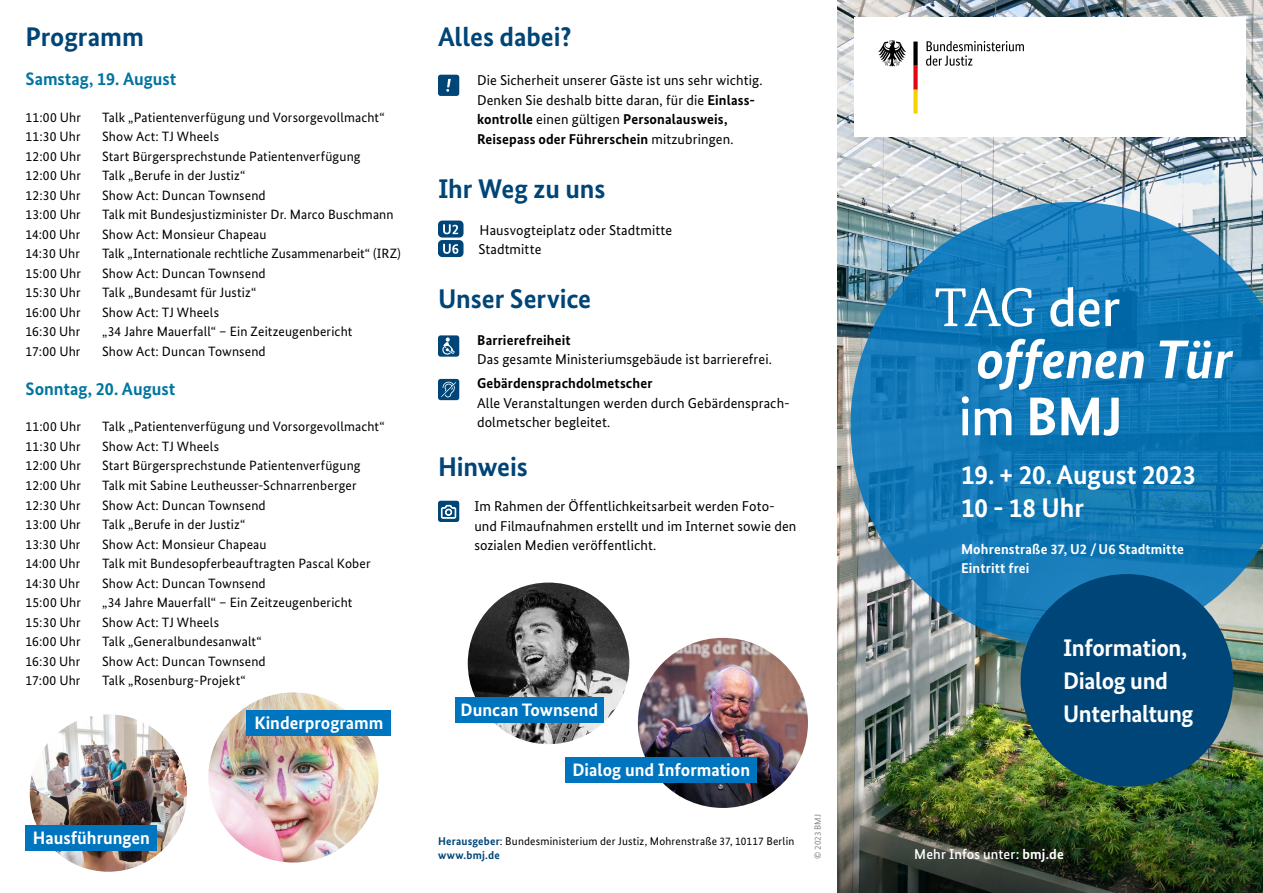
<style>
.page{position:relative;width:1263px;height:893px;background:#fff}
.page>*{position:absolute;margin:0;border:0;box-sizing:border-box;transform-origin:0 0}
.Fließtext_schwarz{font:700 27px "Bundes Sans";letter-spacing:-.005em;color:#004577}
.t1{font:700 27px "Bundes Sans";color:#fff}
.t2{font:700 24px "Bundes Sans";letter-spacing:-.015em;color:#fff}
.t3{font:700 18px "Bundes Sans";color:#fff}
.Fließtext_schwarz-2{font:700 18px "Bundes Sans";color:#0075a0}
.Fließtext_schwarz-3{font:14.25px/19.5px "Bundes Sans";letter-spacing:.01em;color:#000}
.t4{font:700 14.25px/19.5px "Bundes Sans";letter-spacing:.01em;color:#fff}
.t5{font:500 14.25px "Bundes Sans";letter-spacing:.005em;color:#fff}
.Fließtext_schwarz-4{font:13.5px "Bundes Sans";letter-spacing:.01em;color:#000}
.t6{font:11.25px "Bundes Sans";letter-spacing:.015em;color:#000}
.t7{font:700 11.25px "Bundes Sans";letter-spacing:.02em;color:#004577}
.t8{font:9px "Bundes Sans";color:#878787}
.s1{font-weight:700}
.s2{font-weight:700;color:#004577}
</style>
<div class="page">
<img style="left:838px;top:0;width:425px;height:742px">
<img style="left:838px;top:742px;width:425px;height:151px">
<svg style="left:850px;top:202px;width:413px;height:446px;background:#2f82b4"></svg>
<svg style="left:438px;top:75px;width:21px;height:21px"></svg>
<div style="left:438px;top:221px;width:25px;height:17px;background:#004577;border-radius:4px"></div>
<svg style="left:443px;top:224px;width:15px;height:10px"></svg>
<div style="left:438px;top:240px;width:25px;height:17px;background:#004577;border-radius:4px"></div>
<svg style="left:443px;top:244px;width:15px;height:10px"></svg>
<svg style="left:438px;top:335px;width:21px;height:22px"></svg>
<svg style="left:438px;top:379px;width:21px;height:21px"></svg>
<svg style="left:438px;top:501px;width:21px;height:21px"></svg>
<img style="left:208px;top:692px;width:170px;height:170px;border-radius:85px">
<img style="left:30px;top:714px;width:157px;height:158px;border-radius:79px">
<img style="left:638px;top:638px;width:170px;height:170px;border-radius:85px">
<img style="left:468px;top:583px;width:161px;height:161px;border-radius:81px">
<div style="left:566px;top:757px;width:191px;height:25px;background:#0075bf"></div>
<div style="left:455px;top:697px;width:149px;height:26px;background:#0075bf"></div>
<div style="left:26px;top:825px;width:131px;height:25px;background:#0075bf"></div>
<div style="left:247px;top:710px;width:144px;height:26px;background:#0075bf"></div>
<div style="left:1020px;top:574px;width:213px;height:213px;background:#004577;border-radius:50%"></div>
<svg style="left:962px;top:396px;width:157px;height:40px"></svg>
<svg style="left:978px;top:339px;width:255px;height:51px"></svg>
<svg style="left:935px;top:287px;width:184px;height:40px"></svg>
<div style="left:855px;top:17px;width:391px;height:119px;background:#fff"></div>
<svg style="left:926px;top:41px;width:98px;height:25px"></svg>
<svg style="left:878px;top:40px;width:28px;height:27px"></svg>
<svg style="left:913px;top:42px;width:5px;height:72px"></svg>
<p class="Fließtext_schwarz" style="left:26px;top:21px;width:120px">Programm</p>
<p class="Fließtext_schwarz-2" style="left:26px;top:68px;width:153px">Samstag, 19. August</p>
<p class="Fließtext_schwarz-4" style="left:26px;top:109px;width:57px">11:00 Uhr</p>
<p class="Fließtext_schwarz-4" style="left:102px;top:109px;width:284px">Talk „Patientenverfügung und Vorsorgevollmacht“</p>
<p class="Fließtext_schwarz-4" style="left:26px;top:129px;width:57px">11:30 Uhr</p>
<p class="Fließtext_schwarz-4" style="left:102px;top:129px;width:118px">Show Act: TJ Wheels</p>
<p class="Fließtext_schwarz-4" style="left:26px;top:148px;width:57px">12:00 Uhr</p>
<p class="Fließtext_schwarz-4" style="left:102px;top:148px;width:260px">Start Bürgersprechstunde Patientenverfügung</p>
<p class="Fließtext_schwarz-4" style="left:26px;top:168px;width:57px">12:00 Uhr</p>
<p class="Fließtext_schwarz-4" style="left:102px;top:168px;width:145px">Talk „Berufe in der Justiz“</p>
<p class="Fließtext_schwarz-4" style="left:26px;top:187px;width:57px">12:30 Uhr</p>
<p class="Fließtext_schwarz-4" style="left:102px;top:187px;width:165px">Show Act: Duncan Townsend</p>
<p class="Fließtext_schwarz-4" style="left:26px;top:207px;width:57px">13:00 Uhr</p>
<p class="Fließtext_schwarz-4" style="left:102px;top:207px;width:293px">Talk mit Bundesjustizminister Dr. Marco Buschmann</p>
<p class="Fließtext_schwarz-4" style="left:26px;top:226px;width:56px">14:00 Uhr</p>
<p class="Fließtext_schwarz-4" style="left:102px;top:226px;width:166px">Show Act: Monsieur Chapeau</p>
<p class="Fließtext_schwarz-4" style="left:26px;top:246px;width:56px">14:30 Uhr</p>
<p class="Fließtext_schwarz-4" style="left:102px;top:246px;width:300px">Talk „Internationale rechtliche Zusammenarbeit“ (IRZ)</p>
<p class="Fließtext_schwarz-4" style="left:26px;top:265px;width:57px">15:00 Uhr</p>
<p class="Fließtext_schwarz-4" style="left:102px;top:265px;width:165px">Show Act: Duncan Townsend</p>
<p class="Fließtext_schwarz-4" style="left:26px;top:285px;width:57px">15:30 Uhr</p>
<p class="Fließtext_schwarz-4" style="left:102px;top:285px;width:156px">Talk „Bundesamt für Justiz“</p>
<p class="Fließtext_schwarz-4" style="left:26px;top:304px;width:57px">16:00 Uhr</p>
<p class="Fließtext_schwarz-4" style="left:102px;top:304px;width:118px">Show Act: TJ Wheels</p>
<p class="Fließtext_schwarz-4" style="left:26px;top:324px;width:56px">16:30 Uhr</p>
<p class="Fließtext_schwarz-4" style="left:102px;top:324px;width:252px">„34 Jahre Mauerfall“ – Ein Zeitzeugenbericht</p>
<p class="Fließtext_schwarz-4" style="left:26px;top:343px;width:57px">17:00 Uhr</p>
<p class="Fließtext_schwarz-4" style="left:102px;top:343px;width:165px">Show Act: Duncan Townsend</p>
<p class="Fließtext_schwarz-2" style="left:26px;top:378px;width:151px">Sonntag, 20. August</p>
<p class="Fließtext_schwarz-4" style="left:26px;top:419px;width:57px">11:00 Uhr</p>
<p class="Fließtext_schwarz-4" style="left:102px;top:419px;width:284px">Talk „Patientenverfügung und Vorsorgevollmacht“</p>
<p class="Fließtext_schwarz-4" style="left:26px;top:438px;width:57px">11:30 Uhr</p>
<p class="Fließtext_schwarz-4" style="left:102px;top:438px;width:118px">Show Act: TJ Wheels</p>
<p class="Fließtext_schwarz-4" style="left:26px;top:458px;width:57px">12:00 Uhr</p>
<p class="Fließtext_schwarz-4" style="left:102px;top:458px;width:260px">Start Bürgersprechstunde Patientenverfügung</p>
<p class="Fließtext_schwarz-4" style="left:26px;top:477px;width:57px">12:00 Uhr</p>
<p class="Fließtext_schwarz-4" style="left:102px;top:477px;width:256px">Talk mit Sabine Leutheusser-Schnarrenberger</p>
<p class="Fließtext_schwarz-4" style="left:26px;top:497px;width:57px">12:30 Uhr</p>
<p class="Fließtext_schwarz-4" style="left:102px;top:497px;width:165px">Show Act: Duncan Townsend</p>
<p class="Fließtext_schwarz-4" style="left:26px;top:516px;width:57px">13:00 Uhr</p>
<p class="Fließtext_schwarz-4" style="left:102px;top:516px;width:145px">Talk „Berufe in der Justiz“</p>
<p class="Fließtext_schwarz-4" style="left:26px;top:536px;width:56px">13:30 Uhr</p>
<p class="Fließtext_schwarz-4" style="left:102px;top:536px;width:166px">Show Act: Monsieur Chapeau</p>
<p class="Fließtext_schwarz-4" style="left:26px;top:555px;width:56px">14:00 Uhr</p>
<p class="Fließtext_schwarz-4" style="left:102px;top:555px;width:270px">Talk mit Bundesopferbeauftragten Pascal Kober</p>
<p class="Fließtext_schwarz-4" style="left:26px;top:575px;width:56px">14:30 Uhr</p>
<p class="Fließtext_schwarz-4" style="left:102px;top:575px;width:165px">Show Act: Duncan Townsend</p>
<p class="Fließtext_schwarz-4" style="left:26px;top:594px;width:57px">15:00 Uhr</p>
<p class="Fließtext_schwarz-4" style="left:102px;top:594px;width:252px">„34 Jahre Mauerfall“ – Ein Zeitzeugenbericht</p>
<p class="Fließtext_schwarz-4" style="left:26px;top:614px;width:57px">15:30 Uhr</p>
<p class="Fließtext_schwarz-4" style="left:102px;top:614px;width:118px">Show Act: TJ Wheels</p>
<p class="Fließtext_schwarz-4" style="left:26px;top:633px;width:57px">16:00 Uhr</p>
<p class="Fließtext_schwarz-4" style="left:102px;top:633px;width:161px">Talk „Generalbundesanwalt“</p>
<p class="Fließtext_schwarz-4" style="left:26px;top:653px;width:56px">16:30 Uhr</p>
<p class="Fließtext_schwarz-4" style="left:102px;top:653px;width:165px">Show Act: Duncan Townsend</p>
<p class="Fließtext_schwarz-4" style="left:26px;top:672px;width:57px">17:00 Uhr</p>
<p class="Fließtext_schwarz-4" style="left:102px;top:672px;width:145px">Talk „Rosenburg-Projekt“</p>
<p class="t3" style="left:33px;top:827px;width:119px">Hausführungen</p>
<p class="t3" style="left:254px;top:712px;width:130px">Kinderprogramm</p>
<p class="Fließtext_schwarz" style="left:438px;top:21px;width:135px">Alles dabei?</p>
<p class="Fließtext_schwarz-3" style="left:477px;top:71px;width:287px">Die Sicherheit unserer Gäste ist uns sehr wichtig.<br>Denken Sie deshalb bitte daran, für die <span class="s1">Einlass&shy;kontrolle</span> einen gültigen <span class="s1">Personalausweis, Reisepass oder Führerschein</span> mitzubringen.</p>
<p class="Fließtext_schwarz" style="left:438px;top:172px;width:169px">Ihr Weg zu uns</p>
<p class="Fließtext_schwarz-3" style="left:480px;top:220px;width:194px">Hausvogteiplatz oder Stadtmitte</p>
<p class="Fließtext_schwarz-3" style="left:478px;top:239px;width:65px">Stadtmitte</p>
<p class="Fließtext_schwarz" style="left:438px;top:282px;width:155px">Unser Service</p>
<p class="Fließtext_schwarz-3" style="left:477px;top:330px;width:296px"><span class="s1">Barrierefreiheit<br></span>Das gesamte Ministeriumsgebäude ist barrierefrei.</p>
<p class="Fließtext_schwarz-3" style="left:477px;top:373px;width:314px"><span class="s1">Gebärdensprachdolmetscher<br></span>Alle Veranstaltungen werden durch Gebärdensprach&shy;dolmetscher begleitet.</p>
<p class="Fließtext_schwarz" style="left:438px;top:450px;width:91px">Hinweis</p>
<p class="Fließtext_schwarz-3" style="left:474px;top:497px;width:324px">Im Rahmen der Öffentlichkeitsarbeit werden Foto&shy;und Filmaufnahmen erstellt und im Internet sowie den sozialen Medien veröffentlicht.</p>
<p class="t3" style="left:461px;top:699px;width:139px">Duncan Townsend</p>
<p class="t3" style="left:572px;top:759px;width:179px">Dialog und Information</p>
<p class="t6" style="left:438px;top:835px;width:358px"><span class="s2">Herausgeber</span>: Bundesministerium der Justiz, Mohrenstraße 37, 10117 Berlin</p>
<p class="t7" style="left:438px;top:848px;width:63px">www.bmj.de</p>
<p class="t8" style="left:812px;top:859px;width:46px;rotate:-90deg">© 2023 BMJ</p>
<p class="t1" style="left:961px;top:459px;width:237px">19. + 20. August 2023</p>
<p class="t1" style="left:961px;top:492px;width:125px">10 - 18 Uhr</p>
<p class="t4" style="left:961px;top:539px;width:224px">Mohrenstraße 37, U2 /U6 Stadtmitte<br>Eintritt frei</p>
<p class="t2" style="left:1063px;top:633px;width:125px">Information,</p>
<p class="t2" style="left:1063px;top:666px;width:107px">Dialog und</p>
<p class="t2" style="left:1063px;top:699px;width:132px">Unterhaltung</p>
<p class="t5" style="left:914px;top:845px;width:151px">Mehr Infos unter: <span class="s1">bmj.de</span></p>
</div>
